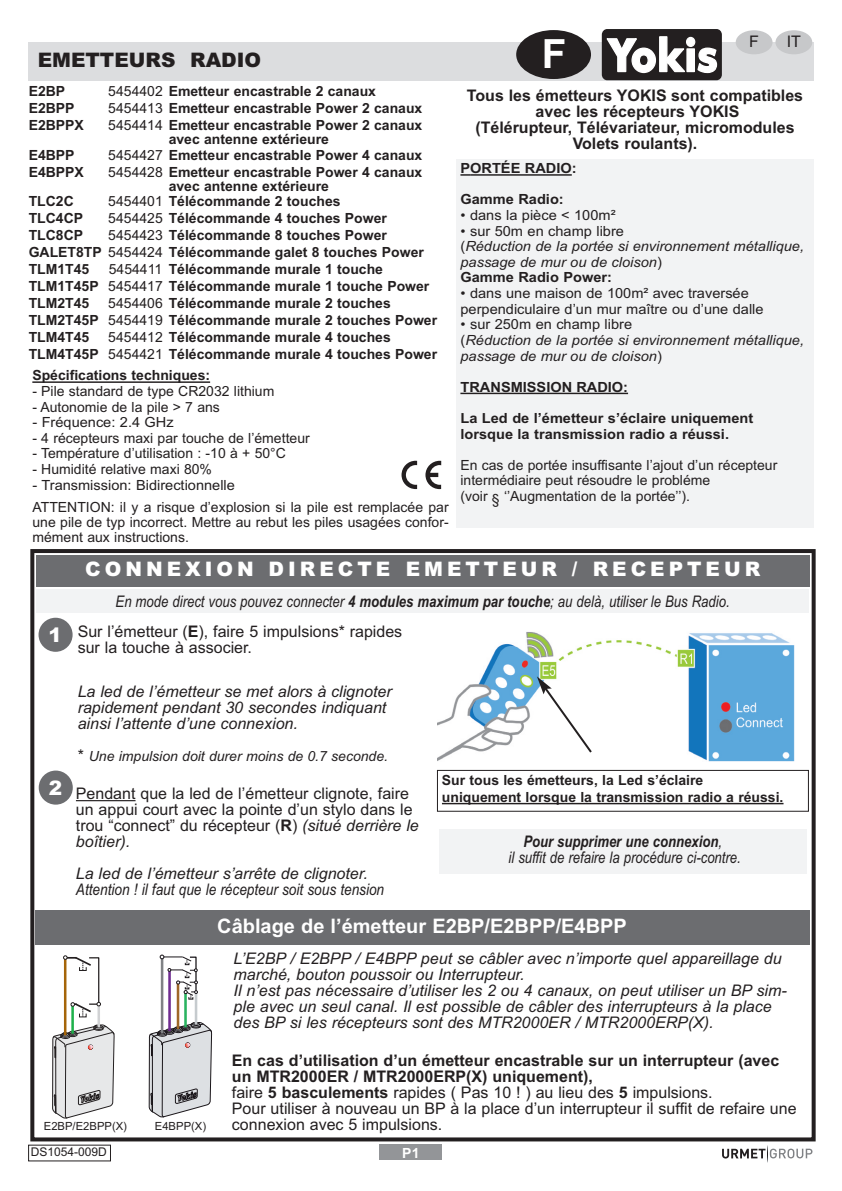
<style>
.page{position:relative;width:842px;height:1191px;background:#fff}
.page>*{position:absolute;margin:0;border:0;box-sizing:border-box;transform-origin:0 0}
.t1{font:700 40.2px "Arial";color:#fff}
.t2{font:900 20px "Arial";letter-spacing:.2em;color:#fff}
.t3{font:700 20px "Arial";color:#fff}
.t4{font:900 20px "Arial";color:#231f20}
.t5{font:italic 16px/16px "Arial";color:#231f20}
.t6{font:16px/16px "Arial";color:#231f20}
.t7{font:italic 16px/16px "Arial Narrow";color:#231f20;text-align:center}
.t8{font:700 16px/16px "Arial";color:#231f20;text-align:center}
.t9{font:700 14px/17px "Arial";color:#231f20}
.t10{font:14px/15.6px "Arial";color:#231f20}
.t11{font:italic 14px/15.6px "Arial";color:#231f20;scale:1.04 1}
.t12{font:14px/15.6px "Arial";color:#231f20;scale:1.04 1}
.t13{font:700 14px/15.6px "Arial";color:#231f20;scale:1.04 1}
.t14{font:italic 14px "Arial";color:#231f20}
.t15{font:700 14px "Arial";color:#fff}
.t16{font:12px "Arial";color:#231f20}
.t17{font:11.2px "Arial";color:#231f20}
.s1{font-weight:400}
.s2{font-style:normal}
.s3{font-weight:700;font-style:normal}
.s4{font-weight:700}
.s5{font-style:normal;font-size:16px}
.s6{font-style:italic}
</style>
<div class="page">
<div style="left:30px;top:549px;width:786px;height:592px;border:4px solid #231f20"></div>
<hr style="left:76px;top:800px;width:60px;height:1px;background:#231f20">
<div style="left:36px;top:555px;width:773px;height:31px;background:#6c6d70"></div>
<hr style="left:32px;top:381px;width:178px;height:2px;background:#231f20">
<div style="left:28px;top:42px;width:786px;height:39px;background:#dcdddf"></div>
<img style="left:437px;top:632px;width:358px;height:129px">
<div style="left:39px;top:618px;width:34px;height:34px;background:#6c6d70;border-radius:50%"></div>
<div style="left:39px;top:770px;width:34px;height:34px;background:#6c6d70;border-radius:50%"></div>
<div style="left:439px;top:829px;width:367px;height:44px;background:#f2f3f4"></div>
<div style="left:36px;top:589px;width:773px;height:24px;background:#f2f3f4"></div>
<div style="left:35px;top:911px;width:774px;height:34px;background:#6c6d70"></div>
<div style="left:437px;top:770px;width:372px;height:41px;border:1px solid #231f20"></div>
<hr style="left:442px;top:803px;width:341px;height:1px;background:#231f20">
<svg style="left:537px;top:676px;width:57px;height:79px"></svg>
<div style="left:456px;top:159px;width:358px;height:368px;background:#f2f3f4"></div>
<svg style="left:460px;top:174px;width:10px;height:2px"></svg>
<hr style="left:470px;top:174px;width:102px;height:2px;background:#231f20">
<hr style="left:460px;top:393px;width:168px;height:1px;background:#231f20">
<svg style="left:722px;top:1148px;width:90px;height:10px"></svg>
<div style="left:516px;top:30px;width:75px;height:49px;background:#231f20;border-radius:50%"></div>
<div style="left:380px;top:1144px;width:62px;height:15px;background:#939598"></div>
<svg style="left:425px;top:461px;width:16px;height:28px"></svg>
<svg style="left:401px;top:461px;width:16px;height:28px"></svg>
<div style="left:602px;top:29px;width:120px;height:51px;background:#231f20;border-radius:6px"></div>
<svg style="left:606px;top:36px;width:112px;height:38px"></svg>
<div style="left:736px;top:30px;width:36px;height:24px;background:#c7c8ca;border-radius:50%"></div>
<div style="left:775px;top:30px;width:37px;height:24px;background:#c7c8ca;border-radius:50%"></div>
<svg style="left:52px;top:955px;width:63px;height:163px"></svg>
<svg style="left:149px;top:954px;width:63px;height:163px"></svg>
<h2 class="t4" style="left:38px;top:48px;width:225px">EMETTEURS RADIO</h2>
<p class="t9" style="left:29px;top:83px;width:38px">e2BP</p>
<p class="t9" style="left:108px;top:83px;width:269px"><span class="s1">5454402</span> emetteur encastrable 2 canaux</p>
<p class="t9" style="left:29px;top:100px;width:47px">e2BPP</p>
<p class="t9" style="left:108px;top:100px;width:316px"><span class="s1">5454413</span> emetteur encastrable Power 2 canaux</p>
<p class="t9" style="left:29px;top:117px;width:57px">e2BPPX</p>
<p class="t9" style="left:169px;top:118px;width:255px;line-height:14px;text-indent:-60px"><span class="s1">5454414</span> emetteur encastrable Power 2 canaux avec antenne extérieure</p>
<p class="t9" style="left:29px;top:146px;width:47px">e4BPP</p>
<p class="t9" style="left:108px;top:146px;width:316px"><span class="s1">5454427</span> emetteur encastrable Power 4 canaux</p>
<p class="t9" style="left:29px;top:163px;width:57px">e4BPPX</p>
<p class="t9" style="left:169px;top:165px;width:255px;line-height:14px;text-indent:-60px"><span class="s1">5454428</span> emetteur encastrable Power 4 canaux avec antenne extérieure</p>
<p class="t9" style="left:29px;top:193px;width:47px">tLC2C</p>
<p class="t9" style="left:108px;top:193px;width:234px"><span class="s1">5454401</span> télécommande 2 touches</p>
<p class="t9" style="left:29px;top:210px;width:56px">tLC4CP</p>
<p class="t9" style="left:108px;top:210px;width:280px"><span class="s1">5454425</span> télécommande 4 touches Power</p>
<p class="t9" style="left:29px;top:227px;width:56px">tLC8CP</p>
<p class="t9" style="left:29px;top:227px;width:397px;text-indent:80px"><span class="s1">5454423</span> télécommande 8 touches Power<br>GaLet8tP <span class="s1">5454424</span> télécommande galet 8 touches Power tLM1t45</p>
<p class="t9" style="left:29px;top:261px;width:402px;text-indent:80px"><span class="s1">5454411</span> télécommande murale 1 touche tLM1t45P <span class="s1">5454417</span> télécommande murale 1 touche Power tLM2t45</p>
<p class="t9" style="left:29px;top:295px;width:410px;text-indent:80px"><span class="s1">5454406</span> télécommande murale 2 touches tLM2t45P <span class="s1">5454419</span> télécommande murale 2 touches Power tLM4t45</p>
<p class="t9" style="left:29px;top:329px;width:410px;text-indent:80px"><span class="s1">5454412</span> télécommande murale 4 touches tLM4t45P <span class="s1">5454421</span> télécommande murale 4 touches Power</p>
<p class="t9" style="left:32px;top:367px;width:179px">Spécifications techniques:</p>
<p class="t10" style="left:32px;top:383px;width:244px">- Pile standard de type CR2032 lithium</p>
<p class="t10" style="left:32px;top:399px;width:189px">- Autonomie de la pile &gt; 7 ans</p>
<p class="t12" style="left:32px;top:414px;width:137px">- Fréquence: 2.4 GHz</p>
<p class="t10" style="left:32px;top:430px;width:279px">- 4 récepteurs maxi par touche de l’émetteur</p>
<p class="t10" style="left:32px;top:446px;width:255px">- Température d’utilisation : -10 à + 50°C</p>
<p class="t10" style="left:32px;top:461px;width:181px">- Humidité relative maxi 80%</p>
<p class="t12" style="left:32px;top:477px;width:196px">- Transmission: Bidirectionnelle</p>
<p class="t10" style="left:33px;top:500px;width:418px;line-height:15px;text-align:justify">ATTENTION: il y a risque d’explosion si la pile est remplacée par une pile de typ incorrect. Mettre au rebut les piles usagées confor&shy;mément aux instructions.</p>
<h1 class="t1" style="left:542px;top:30px;width:26px">F</h1>
<p class="t6" style="left:749px;top:34px;width:11px">F</p>
<p class="t6" style="left:787px;top:33px;width:16px">IT</p>
<p class="t8" style="left:467px;top:87px;width:338px">tous les émetteurs YoKiS sont compatibles avec les récepteurs YoKiS<br>(télérupteur, télévariateur, micromodules Volets roulants).</p>
<p class="t13" style="left:460px;top:161px;width:113px">Portée radio:</p>
<p class="t13" style="left:460px;top:192px;width:101px">Gamme radio:</p>
<p class="t12" style="left:460px;top:207px;width:151px">• dans la pièce &lt; 100m²</p>
<p class="t11" style="left:460px;top:223px;width:332px"><span class="s2">• sur 50m en champ libre<br>(</span>Réduction de la portée si environnement métallique, passage de mur ou de cloison<span class="s2">)<br></span><span class="s3">Gamme radio Power:</span></p>
<p class="t12" style="left:460px;top:285px;width:293px">• dans une maison de 100m² avec traversée perpendiculaire d’un mur maître ou d’une dalle</p>
<p class="t11" style="left:460px;top:317px;width:332px"><span class="s2">• sur 250m en champ libre<br>(</span>Réduction de la portée si environnement métallique, passage de mur ou de cloison<span class="s2">)</span></p>
<p class="t13" style="left:460px;top:379px;width:163px">traNSMiSSioN radio:</p>
<p class="t13" style="left:460px;top:410px;width:283px">La Led de l’émetteur s’éclaire uniquement lorsque la transmission radio a réussi.</p>
<p class="t10" style="left:460px;top:457px;width:318px">En cas de portée insuffisante l’ajout d’un récepteur intermédiaire peut résoudre le probléme<br>(voir § ‘’Augmentation de la portée’’).</p>
<h2 class="t2" style="left:85px;top:557px;width:676px">CONNEXION DIRECTE EMETTEUR / RECEPTEUR</h2>
<h2 class="t2" style="left:49px;top:623px;width:15px">1</h2>
<h2 class="t2" style="left:49px;top:776px;width:15px">2</h2>
<p class="t7" style="left:116px;top:593px;width:616px">En mode direct vous pouvez connecter <span class="s4">4 modules maximum par touche</span>; au delà, utiliser le Bus Radio.</p>
<p class="t6" style="left:78px;top:624px;width:326px">Sur l’émetteur (<span class="s4">e</span>), faire 5 impulsions* rapides sur la touche à associer.</p>
<p class="t5" style="left:78px;top:683px;width:315px">La led de l’émetteur se met alors à clignoter rapidement pendant 30 secondes indiquant ainsi l’attente d’une connexion.</p>
<p class="t14" style="left:78px;top:748px;width:312px"><span class="s5">*</span> Une impulsion doit durer moins de 0.7 seconde.</p>
<p class="t6" style="left:76px;top:785px;width:344px">Pendant que la led de l’émetteur clignote, faire un appui court avec la pointe d’un stylo dans le trou “connect” du récepteur (<span class="s4">r</span>) <span class="s6">(situé derrière le boîtier).</span></p>
<p class="t5" style="left:76px;top:865px;width:310px">La led de l’émetteur s’arrête de clignoter.<br>Attention ! il faut que le récepteur soit sous tension</p>
<p class="t9" style="left:442px;top:772px;width:343px">Sur tous les émetteurs, la Led s’éclaire uniquement lorsque la transmission radio a réussi.</p>
<p class="t7" style="left:508px;top:833px;width:234px"><span class="s4">Pour supprimer une connexion</span>,<br>il suffit de refaire la procédure ci-contre.</p>
<h2 class="t3" style="left:217px;top:914px;width:411px">Câblage de l’émetteur e2BP/e2BPP/e4BPP</h2>
<p class="t5" style="left:234px;top:950px;width:555px">L’E2BP / E2BPP / E4BPP peut se câbler avec n’importe quel appareillage du marché, bouton poussoir ou Interrupteur.<br>Il n’est pas nécessaire d’utiliser les 2 ou 4 canaux, on peut utiliser un BP sim&shy;ple avec un seul canal. Il est possible de câbler des interrupteurs à la place des BP si les récepteurs sont des MTR2000ER / MTR2000ERP(X).</p>
<p class="t17" style="left:44px;top:1119px;width:85px">E2BP/E2BPP(X)</p>
<p class="t17" style="left:155px;top:1119px;width:53px">E4BPP(X)</p>
<p class="t6" style="left:232px;top:1052px;width:566px"><span class="s4">en cas d’utilisation d’un émetteur encastrable sur un interrupteur (avec un Mtr2000er / Mtr2000erP(X) uniquement),<br></span>faire <span class="s4">5 basculements</span> rapides ( Pas 10 ! ) au lieu des <span class="s4">5</span> impulsions.<br>Pour utiliser à nouveau un BP à la place d’un interrupteur il suffit de refaire une connexion avec 5 impulsions.</p>
<p class="t16" style="left:31px;top:1145px;width:78px">DS1054-009D</p>
<p class="t15" style="left:402px;top:1145px;width:19px">P1</p>
</div>
